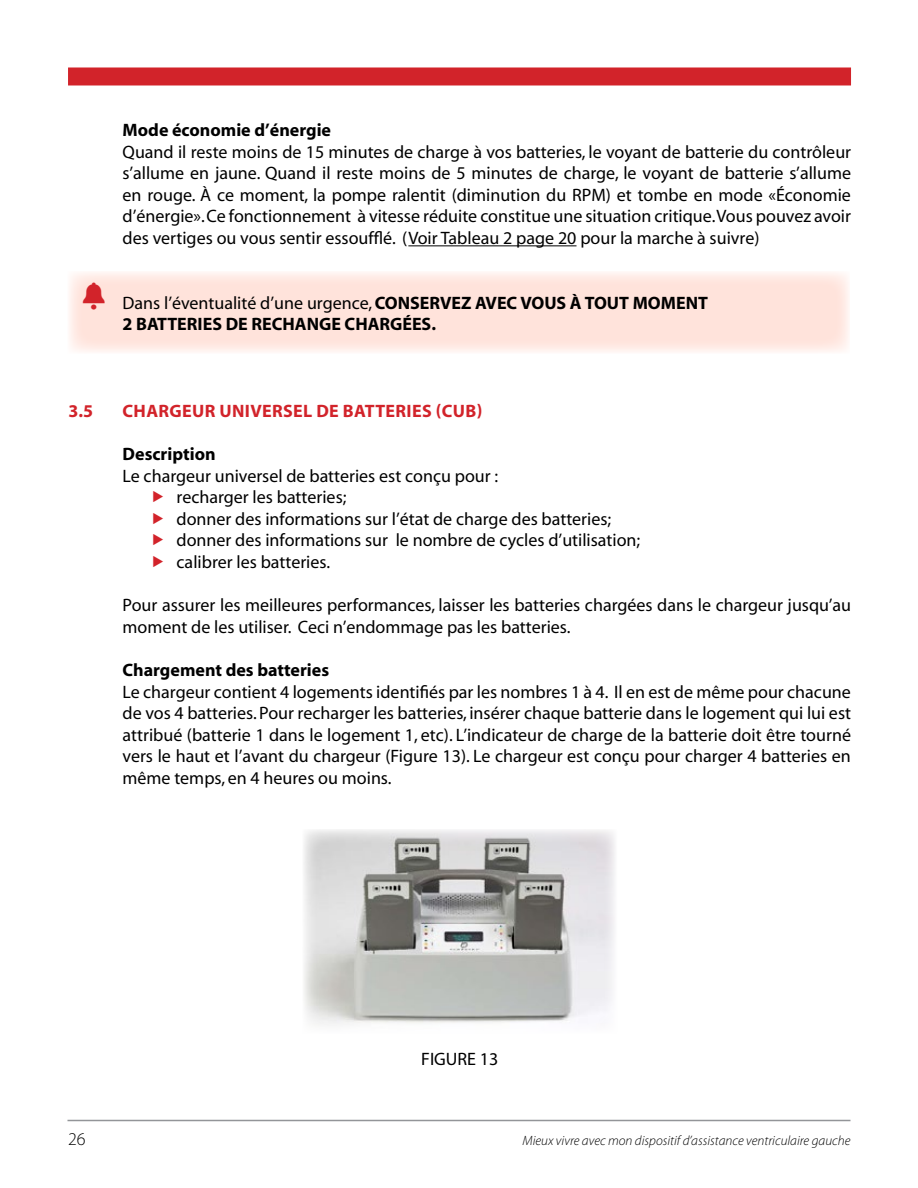
<style>
.page{position:relative;width:918px;height:1188px;background:#fff}
.page>*{position:absolute;margin:0;border:0;box-sizing:border-box;transform-origin:0 0}
.t1{font:18px/21.6px "Myriad";color:#000;text-align:justify}
.t2{font:700 18px/21.6px "Myriad";color:#000}
.t3{font:700 18px "Myriad Pro";letter-spacing:.02em;color:#d2232a}
.t4{font:700 18px "Myriad";color:#d2232a}
.t5{font:300 18px "Myriad Pro";color:#000}
.t6{font:italic 300 13.5px "Myriad Pro";color:#000}
.s1{font-weight:400}
</style>
<div class="page">
<div style="left:68px;top:271px;width:782px;height:83px;background:#ffe3db"></div>
<hr style="left:68px;top:1120px;width:782px;height:1px;background:#939598">
<div style="left:68px;top:67px;width:783px;height:18px;background:#d2232a"></div>
<hr style="left:408px;top:245px;width:169px;height:1px;background:#000">
<img style="left:304px;top:830px;width:311px;height:195px">
<p class="t2" style="left:123px;top:120px;width:210px">Mode économie d’énergie</p>
<p class="t1" style="left:123px;top:142px;width:730px">Quand il reste moins de 15 minutes de charge à vos batteries, le voyant de batterie du contrôleur s’allume en jaune. Quand il reste moins de 5 minutes de charge, le voyant de batterie s’allume en rouge. À ce moment, la pompe ralentit (diminution du RPM) et tombe en mode «Économie d’énergie». Ce fonctionnement à vitesse réduite constitue une situation critique. Vous pouvez avoir des vertiges ou vous sentir essoufflé. (Voir Tableau 2 page 20 pour la marche à suivre)</p>
<p class="t2" style="left:123px;top:293px;width:587px"><span class="s1">Dans l’éventualité d’une urgence,</span> CONSERVEZ AVEC VOUS À TOUT MOMENT<br>2 BATTERIES DE RECHANGE CHARGÉES.</p>
<p class="t4" style="left:69px;top:402px;width:26px">3.5</p>
<p class="t3" style="left:123px;top:399px;width:361px">CHARGEUR UNIVERSEL DE BATTERIES (CUB)</p>
<p class="t2" style="left:123px;top:444px;width:95px">Description</p>
<p class="t1" style="left:177px;top:466px;width:465px;text-align:left;text-indent:-54px">Le chargeur universel de batteries est conçu pour :<br>recharger les batteries;<br>donner des informations sur l’état de charge des batteries; donner des informations sur le nombre de cycles d’utilisation; calibrer les batteries.</p>
<p class="t1" style="left:123px;top:595px;width:730px">Pour assurer les meilleures performances, laisser les batteries chargées dans le chargeur jusqu’au moment de les utiliser. Ceci n’endommage pas les batteries.</p>
<p class="t2" style="left:123px;top:660px;width:208px">Chargement des batteries</p>
<p class="t1" style="left:123px;top:682px;width:730px">Le chargeur contient 4 logements identifiés par les nombres 1 à 4. Il en est de même pour chacune de vos 4 batteries. Pour recharger les batteries, insérer chaque batterie dans le logement qui lui est attribué (batterie 1 dans le logement 1, etc). L’indicateur de charge de la batterie doit être tourné vers le haut et l’avant du chargeur (Figure 13). Le chargeur est conçu pour charger 4 batteries en même temps, en 4 heures ou moins.</p>
<p class="t1" style="left:421px;top:1049px;width:79px">FIGURE 13</p>
<p class="t5" style="left:68px;top:1129px;width:19px">26</p>
<p class="t6" style="left:522px;top:1133px;width:330px">Mieux vivre avec mon dispositif d’assistance ventriculaire gauche</p>
</div>
